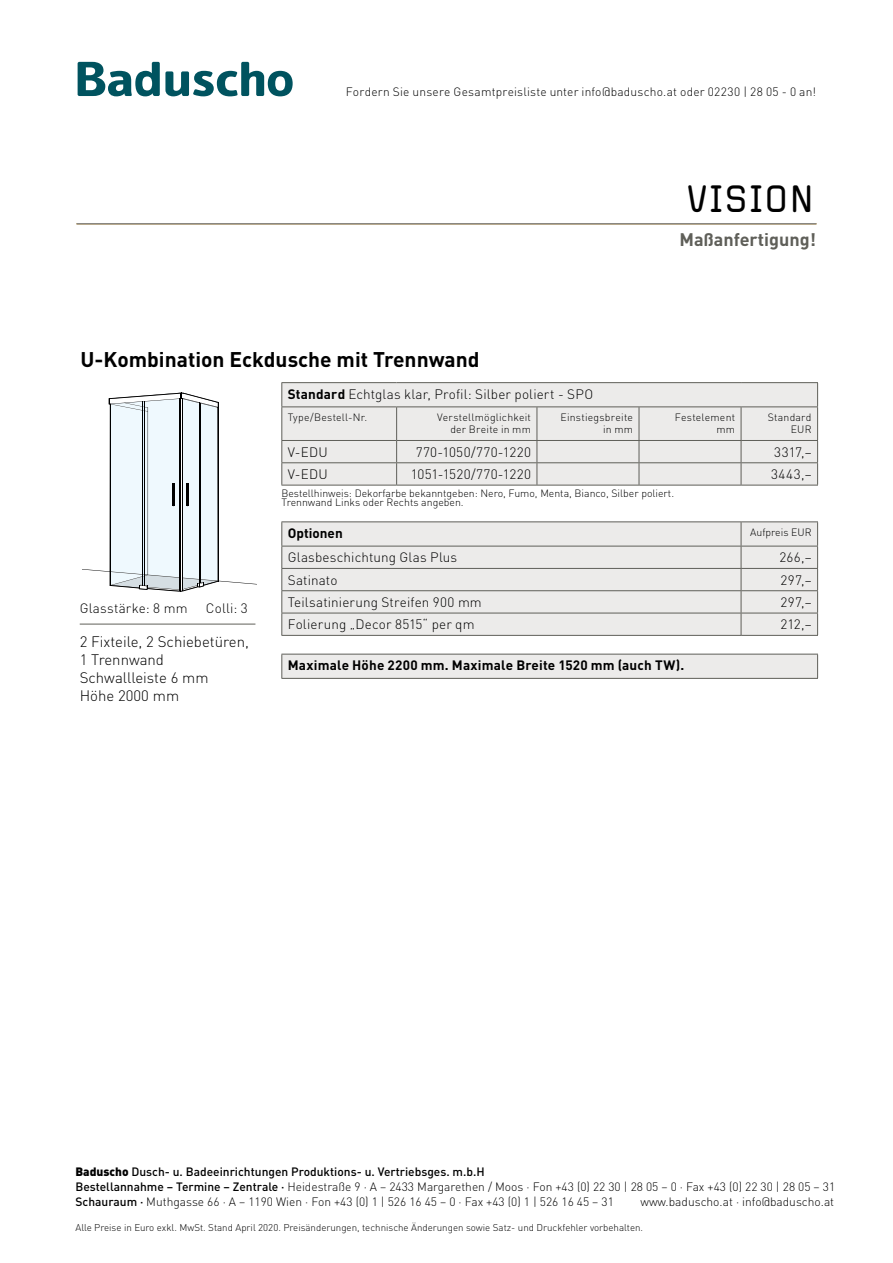
<style>
.page{position:relative;width:893px;height:1263px;background:#fff}
.page>*{position:absolute;margin:0;border:0;box-sizing:border-box;transform-origin:0 0}
.t1{font:45px "Magda Clean";color:#000}
.t2{font:700 21px "DIN Pro";color:#000}
.t3{font:700 18px "DIN Pro";color:#5f5f59}
.t4{font:300 15px/18px "DIN Pro";color:#000}
.t5{font:300 13.5px "DIN Pro";letter-spacing:.01em;color:#000}
.t6{font:700 13.5px "DIN Pro";letter-spacing:.01em;color:#000}
.t7{font:300 12px/15px "DIN Pro";color:#000}
.t8{font:300 10.5px/9px "DIN Pro";color:#000}
.t9{font:300 10.5px/12px "DIN Pro";letter-spacing:.02em;color:#000;text-align:right}
.t10{font:300 10.5px "DIN Pro";letter-spacing:.025em;color:#000}
.t11{font:300 9.75px "DIN Pro";color:#000}
.s1{font-weight:700}
.s2{font-weight:900}
.s3{font-weight:500}
</style>
<div class="page">
<svg style="left:78px;top:62px;width:215px;height:34px"></svg>
<hr style="left:77px;top:223px;width:739px;height:1px;background:#898782">
<hr style="left:80px;top:624px;width:175px;height:1px;background:#5f5f59">
<svg style="left:83px;top:393px;width:172px;height:199px"></svg>
<div style="left:282px;top:383px;width:535px;height:102px;background:#ecebea"></div>
<hr style="left:281px;top:406px;width:116px;height:1px;background:#5f5f59">
<hr style="left:281px;top:407px;width:1px;height:33px;background:#5f5f59">
<hr style="left:397px;top:406px;width:140px;height:1px;background:#5f5f59">
<hr style="left:396px;top:407px;width:1px;height:33px;background:#5f5f59">
<hr style="left:537px;top:406px;width:102px;height:1px;background:#5f5f59">
<hr style="left:537px;top:407px;width:1px;height:33px;background:#5f5f59">
<hr style="left:639px;top:406px;width:102px;height:1px;background:#5f5f59">
<hr style="left:639px;top:407px;width:1px;height:33px;background:#5f5f59">
<hr style="left:741px;top:406px;width:77px;height:1px;background:#5f5f59">
<hr style="left:741px;top:407px;width:1px;height:33px;background:#5f5f59">
<hr style="left:817px;top:407px;width:1px;height:33px;background:#5f5f59">
<hr style="left:281px;top:440px;width:116px;height:1px;background:#5f5f59">
<hr style="left:397px;top:440px;width:140px;height:1px;background:#5f5f59">
<hr style="left:537px;top:440px;width:102px;height:1px;background:#5f5f59">
<hr style="left:639px;top:440px;width:102px;height:1px;background:#5f5f59">
<hr style="left:741px;top:440px;width:77px;height:1px;background:#5f5f59">
<hr style="left:281px;top:462px;width:116px;height:1px;background:#5f5f59">
<svg style="left:281px;top:441px;width:1px;height:44px"></svg>
<hr style="left:397px;top:462px;width:140px;height:1px;background:#5f5f59">
<svg style="left:396px;top:441px;width:1px;height:44px"></svg>
<hr style="left:537px;top:462px;width:102px;height:1px;background:#5f5f59">
<svg style="left:537px;top:441px;width:1px;height:44px"></svg>
<hr style="left:639px;top:462px;width:102px;height:1px;background:#5f5f59">
<svg style="left:639px;top:441px;width:1px;height:44px"></svg>
<hr style="left:741px;top:462px;width:77px;height:1px;background:#5f5f59">
<svg style="left:741px;top:441px;width:1px;height:44px"></svg>
<svg style="left:817px;top:441px;width:1px;height:44px"></svg>
<hr style="left:281px;top:485px;width:116px;height:1px;background:#5f5f59">
<hr style="left:397px;top:485px;width:140px;height:1px;background:#5f5f59">
<hr style="left:537px;top:485px;width:102px;height:1px;background:#5f5f59">
<hr style="left:639px;top:485px;width:102px;height:1px;background:#5f5f59">
<hr style="left:741px;top:485px;width:77px;height:1px;background:#5f5f59">
<hr style="left:281px;top:382px;width:116px;height:1px;background:#5f5f59">
<svg style="left:281px;top:383px;width:1px;height:23px"></svg>
<hr style="left:397px;top:382px;width:140px;height:1px;background:#5f5f59">
<hr style="left:537px;top:382px;width:102px;height:1px;background:#5f5f59">
<hr style="left:639px;top:382px;width:102px;height:1px;background:#5f5f59">
<hr style="left:741px;top:382px;width:77px;height:1px;background:#5f5f59">
<svg style="left:817px;top:383px;width:1px;height:23px"></svg>
<div style="left:282px;top:522px;width:535px;height:113px;background:#ecebea"></div>
<hr style="left:281px;top:521px;width:460px;height:1px;background:#5f5f59">
<hr style="left:741px;top:521px;width:77px;height:1px;background:#5f5f59">
<hr style="left:281px;top:546px;width:460px;height:1px;background:#5f5f59">
<hr style="left:741px;top:546px;width:77px;height:1px;background:#5f5f59">
<hr style="left:281px;top:568px;width:460px;height:1px;background:#5f5f59">
<hr style="left:741px;top:568px;width:77px;height:1px;background:#5f5f59">
<hr style="left:281px;top:590px;width:460px;height:1px;background:#5f5f59">
<hr style="left:741px;top:590px;width:77px;height:1px;background:#5f5f59">
<hr style="left:281px;top:613px;width:460px;height:1px;background:#5f5f59">
<svg style="left:281px;top:522px;width:1px;height:113px"></svg>
<hr style="left:741px;top:613px;width:77px;height:1px;background:#5f5f59">
<svg style="left:741px;top:522px;width:1px;height:113px"></svg>
<svg style="left:817px;top:522px;width:1px;height:113px"></svg>
<hr style="left:281px;top:635px;width:460px;height:1px;background:#5f5f59">
<hr style="left:741px;top:635px;width:77px;height:1px;background:#5f5f59">
<div style="left:282px;top:654px;width:536px;height:24px;background:#ecebea"></div>
<hr style="left:281px;top:654px;width:537px;height:1px;background:#5f5f59">
<svg style="left:281px;top:654px;width:1px;height:24px"></svg>
<svg style="left:817px;top:654px;width:1px;height:24px"></svg>
<hr style="left:281px;top:678px;width:537px;height:1px;background:#5f5f59">
<p class="t7" style="left:346px;top:84px;width:472px">Fordern Sie unsere Gesamtpreisliste unter info@baduscho.at oder 02230 | 28 05 - 0 an!</p>
<h2 class="t2" style="left:80px;top:345px;width:401px">U-Kombination Eckdusche mit Trennwand</h2>
<h1 class="t1" style="left:686px;top:175px;width:130px">VISION</h1>
<h3 class="t3" style="left:679px;top:227px;width:138px">Maßanfertigung!</h3>
<p class="t5" style="left:80px;top:598px;width:109px">Glasstärke: 8 mm</p>
<p class="t5" style="left:206px;top:598px;width:43px">Colli: 3</p>
<p class="t4" style="left:80px;top:632px;width:171px">2 Fixteile, 2 Schiebetüren,<br>1 Trennwand<br>Schwallleiste 6 mm<br>Höhe 2000 mm</p>
<p class="t5" style="left:288px;top:385px;width:307px"><span class="s1">Standard</span> Echtglas klar, Profil: Silber poliert - SPO</p>
<p class="t10" style="left:288px;top:410px;width:81px">Type/Bestell-Nr.</p>
<p class="t9" style="left:437px;top:411px;width:95px">Verstellmöglichkeit der Breite in mm</p>
<p class="t9" style="left:560px;top:411px;width:74px">Einstiegsbreite in mm</p>
<p class="t9" style="left:675px;top:411px;width:62px">Festelement mm</p>
<p class="t9" style="left:768px;top:411px;width:45px">Standard<br>EUR</p>
<p class="t5" style="left:288px;top:443px;width:41px">V-EDU</p>
<p class="t5" style="left:416px;top:443px;width:117px">770-1050/770-1220</p>
<p class="t5" style="left:774px;top:443px;width:39px">3317,–</p>
<p class="t5" style="left:288px;top:465px;width:41px">V-EDU</p>
<p class="t5" style="left:411px;top:465px;width:121px">1051-1520/770-1220</p>
<p class="t5" style="left:771px;top:465px;width:42px">3443,–</p>
<p class="t8" style="left:281px;top:489px;width:394px">Bestellhinweis: Dekorfarbe bekanntgeben: Nero, Fumo, Menta, Bianco, Silber poliert.<br>Trennwand Links oder Rechts angeben.</p>
<p class="t6" style="left:288px;top:524px;width:56px">Optionen</p>
<p class="t8" style="left:750px;top:527px;width:63px">Aufpreis EUR</p>
<p class="t5" style="left:288px;top:548px;width:171px">Glasbeschichtung Glas Plus</p>
<p class="t5" style="left:779px;top:548px;width:34px">266,–</p>
<p class="t5" style="left:288px;top:571px;width:51px">Satinato</p>
<p class="t5" style="left:780px;top:571px;width:33px">297,–</p>
<p class="t5" style="left:288px;top:593px;width:195px">Teilsatinierung Streifen 900 mm</p>
<p class="t5" style="left:780px;top:593px;width:33px">297,–</p>
<p class="t5" style="left:288px;top:615px;width:188px">Folierung „Decor 8515“ per qm</p>
<p class="t5" style="left:780px;top:615px;width:33px">212,–</p>
<p class="t6" style="left:288px;top:656px;width:398px">Maximale Höhe 2200 mm. Maximale Breite 1520 mm (auch TW).</p>
<p class="t7" style="left:75px;top:1164px;width:761px"><span class="s2">Baduscho</span> <span class="s3">Dusch- u. Badeeinrichtungen Produktions- u. Vertriebsges. m.b.H<br>Bestellannahme – Termine – Zentrale ·</span> Heidestraße 9 · A – 2433 Margarethen / Moos · Fon +43 (0) 22 30 | 28 05 – 0 · Fax +43 (0) 22 30 | 28 05 – 31<br><span class="s3">Schauraum ·</span> Muthgasse 66 · A – 1190 Wien · Fon +43 (0) 1 | 526 16 45 – 0 · Fax +43 (0) 1 | 526 16 45 – 31</p>
<p class="t7" style="left:640px;top:1194px;width:195px">www.baduscho.at · info@baduscho.at</p>
<p class="t11" style="left:75px;top:1220px;width:569px">Alle Preise in Euro exkl. MwSt. Stand April 2020. Preisänderungen, technische Änderungen sowie Satz- und Druckfehler vorbehalten.</p>
</div>
